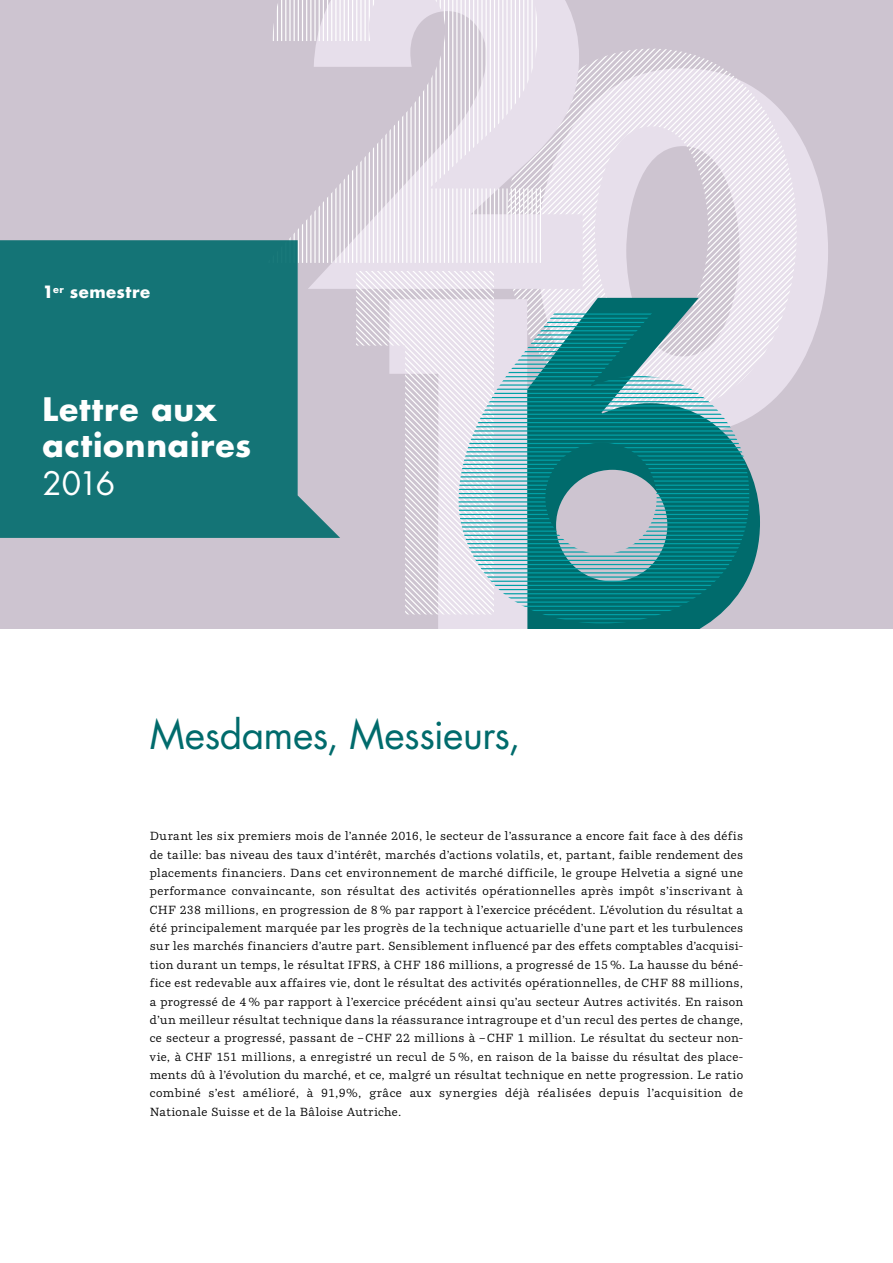
<style>
.page{position:relative;width:893px;height:1263px;background:#fff}
.page>*{position:absolute;margin:0;border:0;box-sizing:border-box;transform-origin:0 0}
.t1{font:39px "Futura Std";letter-spacing:-.01em;color:#006b6c}
.t2{font:700 31.5px/36px "Futura Std";letter-spacing:.025em;color:#fff}
.t3{font:31.5px "Futura Std";color:#fff}
.t4{font:700 16.5px "Futura Std";letter-spacing:.03em;color:#fff}
.t5{font:11.7px/18.5px "Parry Pro";letter-spacing:.035em;color:#000;text-align:justify}
</style>
<div class="page">
<div style="left:0;top:0;width:893px;height:629px;background:#cdc4d0"></div>
<svg style="left:797px;top:133px;width:31px;height:237px;fill:#e7dfeb"></svg>
<svg style="left:513px;top:49px;width:284px;height:362px"></svg>
<svg style="left:340px;top:0;width:243px;height:289px;background:#e6dee9"></svg>
<svg style="left:513px;top:298px;width:247px;height:331px"></svg>
<svg style="left:438px;top:614px;width:89px;height:15px"></svg>
<svg style="left:356px;top:271px;width:138px;height:343px"></svg>
<svg style="left:459px;top:313px;width:290px;height:310px;background:#62a5ab"></svg>
<svg style="left:273px;top:0;width:268px;height:263px"></svg>
<svg style="left:0;top:240px;width:340px;height:298px;background:#287d80"></svg>
<h3 class="t4" style="left:43px;top:281px;width:109px">1<sup>er</sup> semestre</h3>
<h2 class="t2" style="left:43px;top:391px;width:210px">Lettre aux actionnaires</h2>
<h2 class="t3" style="left:43px;top:464px;width:74px">2016</h2>
<h1 class="t1" style="left:150px;top:710px;width:372px">Mesdames, Messieurs,</h1>
<p class="t5" style="left:150px;top:827px;width:595px">Durant les six premiers mois de l’année 2016, le secteur de l’assurance a encore fait face à des défis de taille: bas niveau des taux d’intérêt, marchés d’actions volatils, et, partant, faible rendement des placements financiers. Dans cet environnement de marché difficile, le groupe Helvetia a signé une performance convaincante, son résultat des activités opérationnelles après impôt s’inscrivant à CHF 238 millions, en progression de 8% par rapport à l’exercice précédent. L’évolution du résultat a été principalement marquée par les progrès de la technique actuarielle d’une part et les turbulences sur les marchés financiers d’autre part. Sensiblement influencé par des effets comptables d’acquisi&shy;tion durant un temps, le résultat IFRS, à CHF 186 millions, a progressé de 15%. La hausse du béné&shy;fice est redevable aux affaires vie, dont le résultat des activités opérationnelles, de CHF 88 millions, a progressé de 4% par rapport à l’exercice précédent ainsi qu’au secteur Autres activités. En raison d’un meilleur résultat technique dans la réassurance intragroupe et d’un recul des pertes de change, ce secteur a progressé, passant de –CHF 22 millions à –CHF 1 million. Le résultat du secteur non&shy;vie, à CHF 151 millions, a enregistré un recul de 5%, en raison de la baisse du résultat des place&shy;ments dû à l’évolution du marché, et ce, malgré un résultat technique en nette progression. Le ratio combiné s’est amélioré, à 91,9%, grâce aux synergies déjà réalisées depuis l’acquisition de Nationale Suisse et de la Bâloise Autriche.</p>
</div>
